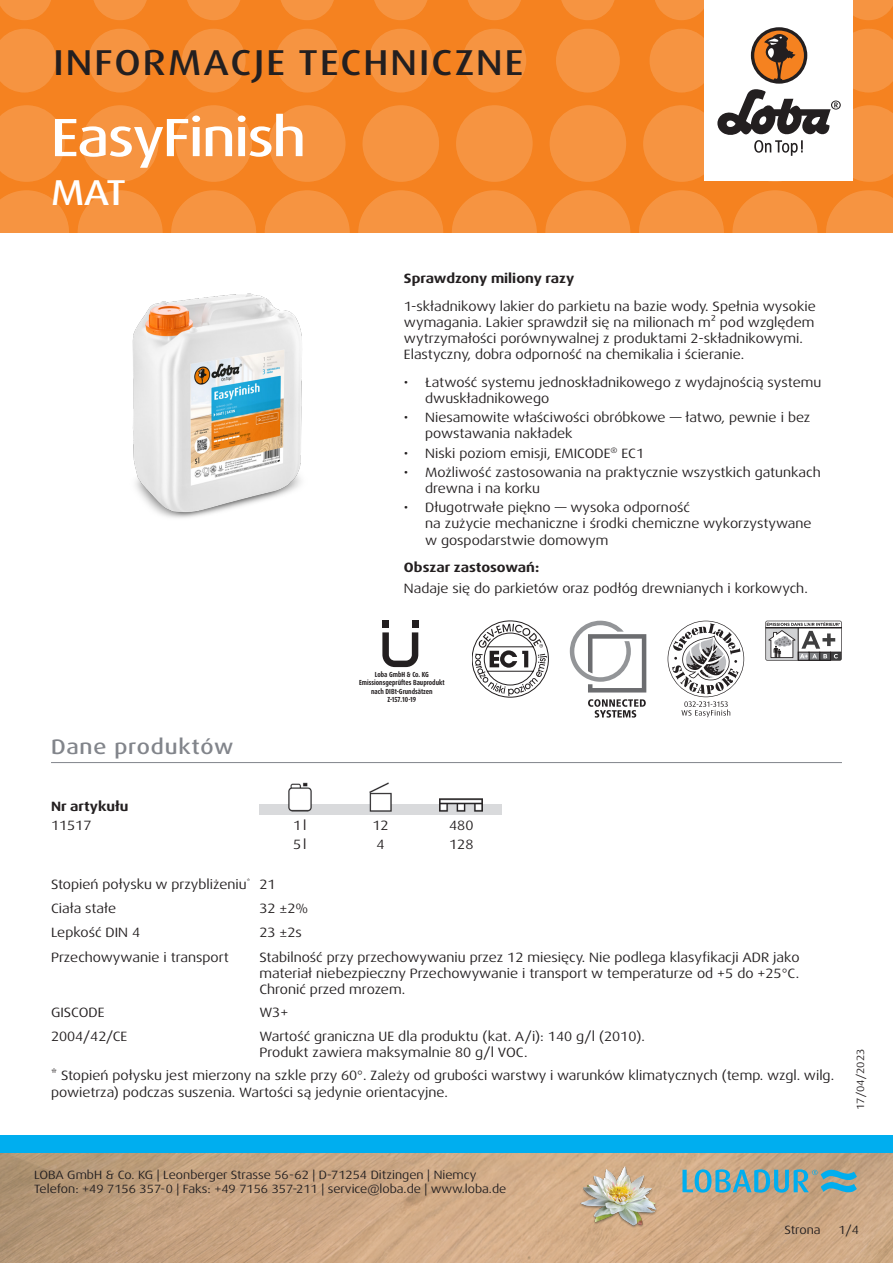
<style>
.page{position:relative;width:893px;height:1263px;background:#fff}
.page>*{position:absolute;margin:0;border:0;box-sizing:border-box;transform-origin:0 0}
.t1{font:500 expanded 54px "Dax Pro";letter-spacing:-.025em;color:#fff}
.t2{font:500 expanded 36px "Dax Pro";letter-spacing:.06em;color:#231f20}
.t3{font:500 expanded 36px "Dax Pro";color:#fff}
.Titel_grau{font:500 expanded 21px "Dax Pro";letter-spacing:.04em;color:#82858b}
.Text{font:expanded 13.5px/16.2px "Dax Pro";color:#231f20}
.Text_Bold{font:700 expanded 13.5px "Dax Pro";color:#231f20}
.Text_zentriert{font:expanded 13.5px "Dax Pro";color:#231f20}
.t4{font:expanded 12px/14.4px "Dax Pro";color:#231f20}
.t5{font:expanded 10.5px "Dax Pro";color:#231f20}
.DIBT{font:700 7.35px/8.6px "Dax Pro";color:#231f20;text-align:center;scale:.82 1}
</style>
<div class="page">
<div style="left:0;top:0;width:893px;height:233px;background:#f58220"></div>
<svg style="left:0;top:190px;width:69px;height:43px"></svg>
<svg style="left:78px;top:190px;width:85px;height:85px;fill:#f69441"></svg>
<svg style="left:171px;top:190px;width:85px;height:85px;fill:#f69441"></svg>
<svg style="left:265px;top:190px;width:85px;height:85px;fill:#f69441"></svg>
<svg style="left:358px;top:190px;width:85px;height:85px;fill:#f69441"></svg>
<svg style="left:545px;top:190px;width:85px;height:85px;fill:#f69441"></svg>
<svg style="left:452px;top:190px;width:85px;height:85px;fill:#f69441"></svg>
<svg style="left:732px;top:190px;width:85px;height:85px;fill:#f69441"></svg>
<svg style="left:639px;top:190px;width:85px;height:85px;fill:#f69441"></svg>
<svg style="left:826px;top:190px;width:67px;height:43px"></svg>
<svg style="left:0;top:105px;width:65px;height:77px"></svg>
<svg style="left:82px;top:105px;width:76px;height:77px"></svg>
<svg style="left:175px;top:105px;width:77px;height:77px"></svg>
<svg style="left:269px;top:105px;width:76px;height:77px"></svg>
<svg style="left:456px;top:105px;width:77px;height:77px"></svg>
<svg style="left:362px;top:105px;width:77px;height:77px"></svg>
<svg style="left:550px;top:105px;width:76px;height:77px"></svg>
<svg style="left:0;top:29px;width:56px;height:63px"></svg>
<svg style="left:182px;top:29px;width:64px;height:63px"></svg>
<svg style="left:88px;top:29px;width:64px;height:63px"></svg>
<svg style="left:275px;top:29px;width:64px;height:63px"></svg>
<svg style="left:462px;top:29px;width:64px;height:63px"></svg>
<svg style="left:369px;top:29px;width:64px;height:63px"></svg>
<svg style="left:556px;top:29px;width:64px;height:63px"></svg>
<svg style="left:0;top:0;width:51px;height:20px"></svg>
<svg style="left:187px;top:0;width:53px;height:20px"></svg>
<svg style="left:468px;top:0;width:53px;height:20px"></svg>
<svg style="left:655px;top:0;width:49px;height:20px"></svg>
<svg style="left:93px;top:0;width:54px;height:20px"></svg>
<svg style="left:374px;top:0;width:54px;height:20px"></svg>
<svg style="left:281px;top:0;width:53px;height:20px"></svg>
<svg style="left:561px;top:0;width:54px;height:20px"></svg>
<svg style="left:853px;top:0;width:40px;height:20px"></svg>
<img style="left:0;top:1152px;width:893px;height:111px">
<div style="left:0;top:1135px;width:893px;height:17px;background:#00aeef"></div>
<div style="left:704px;top:0;width:149px;height:181px;background:#fff"></div>
<svg style="left:643px;top:29px;width:250px;height:153px"></svg>
<img style="left:578px;top:1161px;width:82px;height:81px">
<svg style="left:682px;top:1169px;width:175px;height:24px;background:#75a8ae"></svg>
<hr style="left:51px;top:762px;width:791px;height:1px;background:#82858b">
<img style="left:288px;top:782px;width:195px;height:22px">
<img style="left:259px;top:804px;width:243px;height:11px">
<img style="left:106px;top:272px;width:216px;height:246px">
<div style="left:412px;top:621px;width:6px;height:7px;background:#231f20"></div>
<div style="left:382px;top:621px;width:7px;height:7px;background:#231f20"></div>
<svg style="left:382px;top:632px;width:36px;height:35px"></svg>
<svg style="left:472px;top:621px;width:77px;height:76px"></svg>
<svg style="left:588px;top:699px;width:58px;height:19px"></svg>
<svg style="left:570px;top:621px;width:76px;height:71px"></svg>
<svg style="left:668px;top:621px;width:76px;height:96px"></svg>
<svg style="left:765px;top:621px;width:77px;height:40px"></svg>
<h2 class="t2" style="left:53px;top:40px;width:471px">INFORMACJE TECHNICZNE</h2>
<p class="t1" style="left:51px;top:103px;width:257px">EasyFinish</p>
<h2 class="t3" style="left:51px;top:169px;width:76px">MAT</h2>
<p class="Titel_grau" style="left:51px;top:733px;width:184px">Dane produktów</p>
<p class="Text_Bold" style="left:404px;top:269px;width:172px">Sprawdzony miliony razy</p>
<p class="Text" style="left:404px;top:298px;width:413px">1-składnikowy lakier do parkietu na bazie wody. Spełnia wysokie wymagania. Lakier sprawdził się na milionach m² pod względem wytrzymałości porównywalnej z produktami 2-składnikowymi.<br>Elastyczny, dobra odporność na chemikalia i ścieranie.</p>
<p class="Text" style="left:425px;top:374px;width:398px;text-indent:-21px">• Łatwość systemu jednoskładnikowego z wydajnością systemu dwuskładnikowego</p>
<p class="Text" style="left:425px;top:410px;width:387px;text-indent:-21px">• Niesamowite właściwości obróbkowe — łatwo, pewnie i bez powstawania nakładek</p>
<p class="Text" style="left:404px;top:445px;width:242px">• Niski poziom emisji, EMICODE<sup>®</sup> EC1</p>
<p class="Text" style="left:425px;top:464px;width:397px;text-indent:-21px">• Możliwość zastosowania na praktycznie wszystkich gatunkach drewna i na korku</p>
<p class="Text" style="left:425px;top:499px;width:388px;text-indent:-21px">• Długotrwałe piękno — wysoka odporność<br>na zużycie mechaniczne i środki chemiczne wykorzystywane w gospodarstwie domowym</p>
<p class="Text_Bold" style="left:404px;top:559px;width:137px">Obszar zastosowań:</p>
<p class="Text" style="left:404px;top:581px;width:405px">Nadaje się do parkietów oraz podłóg drewnianych i korkowych.</p>
<p class="DIBT" style="left:359px;top:670px;width:106px">Loba GmbH &amp; Co. KG<br>Emissionsgeprüftes Bauprodukt nach DIBt-Grundsätzen<br>Z-157.10-19</p>
<p class="Text_Bold" style="left:51px;top:797px;width:79px">Nr artykułu</p>
<p class="Text" style="left:51px;top:817px;width:42px">11517</p>
<p class="Text_zentriert" style="left:293px;top:816px;width:15px">1l</p>
<p class="Text_zentriert" style="left:372px;top:816px;width:18px">12</p>
<p class="Text_zentriert" style="left:449px;top:816px;width:26px">480</p>
<p class="Text_zentriert" style="left:293px;top:835px;width:15px">5l</p>
<p class="Text_zentriert" style="left:377px;top:835px;width:10px">4</p>
<p class="Text_zentriert" style="left:449px;top:835px;width:26px">128</p>
<p class="Text" style="left:51px;top:876px;width:201px">Stopień połysku w przybliżeniu<sup>*</sup></p>
<p class="Text" style="left:259px;top:876px;width:18px">21</p>
<p class="Text" style="left:51px;top:900px;width:67px">Ciała stałe</p>
<p class="Text" style="left:259px;top:900px;width:50px">32 ±2%</p>
<p class="Text" style="left:51px;top:925px;width:91px">Lepkość DIN 4</p>
<p class="Text" style="left:259px;top:925px;width:44px">23 ±2s</p>
<p class="Text" style="left:51px;top:949px;width:179px">Przechowywanie i transport</p>
<p class="Text" style="left:259px;top:949px;width:542px;text-align:justify">Stabilność przy przechowywaniu przez 12 miesięcy. Nie podlega klasyfikacji ADR jako materiał niebezpieczny Przechowywanie i transport w temperaturze od +5 do +25°C.<br>Chronić przed mrozem.</p>
<p class="Text" style="left:51px;top:1005px;width:55px">GISCODE</p>
<p class="Text" style="left:259px;top:1005px;width:30px">W3+</p>
<p class="Text" style="left:51px;top:1028px;width:78px">2004/42/CE</p>
<p class="Text" style="left:259px;top:1028px;width:387px">Wartość graniczna UE dla produktu (kat. A/i): 140 g/l (2010).</p>
<p class="Text" style="left:259px;top:1044px;width:270px">Produkt zawiera maksymalnie 80 g/l VOC.</p>
<p class="Text" style="left:51px;top:1068px;width:785px">* Stopień połysku jest mierzony na szkle przy 60°. Zależy od grubości warstwy i warunków klimatycznych (temp. wzgl. wilg. powietrza) podczas suszenia. Wartości są jedynie orientacyjne.</p>
<p class="t5" style="left:854px;top:1110px;width:63px;rotate:-90deg">17/04/2023</p>
<p class="t4" style="left:34px;top:1167px;width:474px">LOBA GmbH &amp; Co. KG | Leonberger Strasse 56-62 | D-71254 Ditzingen | Niemcy<br>Telefon: +49 7156 357-0 | Faks: +49 7156 357-211 | service@loba.de | www.loba.de</p>
<p class="t4" style="left:785px;top:1223px;width:38px">Strona</p>
<p class="t4" style="left:838px;top:1223px;width:22px">1/4</p>
</div>
